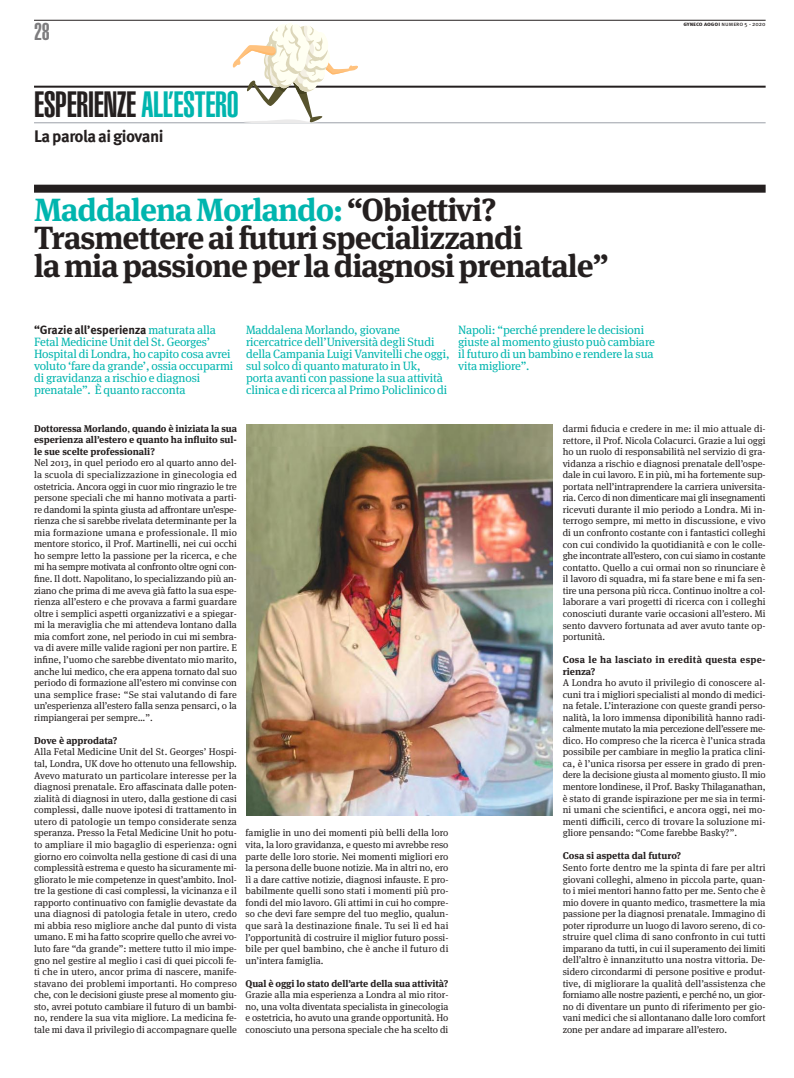
<style>
.page{position:relative;width:794px;height:1078px;background:#fff}
.page>*{position:absolute;margin:0;border:0;box-sizing:border-box;transform-origin:0 0}
.t1{font:900 extra-condensed 36px "Helvetica";letter-spacing:-.01em;color:#241f1f}
.t2{font:700 32px/28px "Meta Serif OT";letter-spacing:-.035em;color:#241f1f}
.t3{font:900 extra-condensed 24px "Helvetica";color:#7d7c7e}
.t4{font:700 16.7px "Meta Pro";letter-spacing:-.03em;color:#241f1f}
.t5{font:12px/12px "Meta Serif OT";letter-spacing:-.01em;color:#00b5ae}
.t6{font:700 12px "Meta Pro";color:#241f1f}
.t7{font:9.8px/11.6px "Meta Serif OT";color:#241f1f;text-align:justify}
.t8{font:700 9.8px/11.6px "Meta Serif OT";color:#241f1f;text-align:justify}
.t9{font:6px "Meta Pro";color:#241f1f}
.s1{font-weight:700}
.s2{color:#00b5ae}
.s3{font-family:"Meta Serif OT";font-weight:400;color:#00b5ae}
.s4{font-weight:400}
</style>
<div class="page">
<hr style="left:34px;top:20px;width:731px;height:1px;background:#241f1f">
<hr style="left:34px;top:86px;width:731px;height:2px;background:#241f1f">
<hr style="left:34px;top:122px;width:731px;height:1px;background:#9ca0a9">
<svg style="left:233px;top:23px;width:125px;height:99px"></svg>
<div style="left:34px;top:185px;width:731px;height:8px;background:#241f1f"></div>
<img style="left:247px;top:424px;width:306px;height:391px">
<h3 class="t3" style="left:34px;top:23px;width:17px">28</h3>
<p class="t9" style="left:683px;top:22px;width:84px"><span class="s1">gyneco aogoi</span> numero 5 - 2020</p>
<h1 class="t1" style="left:34px;top:91px;width:206px">ESPERIENZE <span class="s2">ALL’ESTERO</span></h1>
<h3 class="t4" style="left:34px;top:129px;width:131px">La parola ai giovani</h3>
<h2 class="t2" style="left:34px;top:198px;width:576px"><span class="s2">Maddalena Morlando:</span>“Obiettivi?<br>Trasmettere ai futuri specializzandi<br>la mia passione per la diagnosi prenatale”</h2>
<p class="t6" style="left:34px;top:324px;width:183px">“Grazie all’esperienza <span class="s3">maturata alla</span></p>
<p class="t5" style="left:34px;top:337px;width:201px">Fetal Medicine Unit del St. Georges’ Hospital di Londra, ho capito cosa avrei voluto ‘fare da grande’, ossia occuparmi di gravidanza a rischio e diagnosi prenatale”. È quanto racconta</p>
<p class="t5" style="left:246px;top:324px;width:205px">Maddalena Morlando, giovane ricercatrice dell’Università degli Studi della Campania Luigi Vanvitelli che oggi, sul solco di quanto maturato in Uk, porta avanti con passione la sua attività clinica e di ricerca al Primo Policlinico di</p>
<p class="t5" style="left:458px;top:324px;width:198px">Napoli: “perché prendere le decisioni giuste al momento giusto può cambiare il futuro di un bambino e rendere la sua vita migliore”.</p>
<p class="t8" style="left:34px;top:423px;width:204px">Dottoressa Morlando<span class="s4">,</span> quando è iniziata la sua esperienza all’estero e quanto ha influito sul&shy;le sue scelte professionali?</p>
<p class="t7" style="left:34px;top:458px;width:204px">Nel 2013, in quel periodo ero al quarto anno del&shy;la scuola di specializzazione in ginecologia ed ostetricia. Ancora oggi in cuor mio ringrazio le tre persone speciali che mi hanno motivata a parti&shy;re dandomi la spinta giusta ad affrontare un’espe&shy;rienza che si sarebbe rivelata determinante per la mia formazione umana e professionale. Il mio mentore storico, il Prof. Martinelli, nei cui occhi ho sempre letto la passione per la ricerca, e che mi ha sempre motivata al confronto oltre ogni con&shy;fine. Il dott. Napolitano, lo specializzando più an&shy;ziano che prima di me aveva già fatto la sua espe&shy;rienza all’estero e che provava a farmi guardare oltre i semplici aspetti organizzativi e a spiegar&shy;mi la meraviglia che mi attendeva lontano dalla mia comfort zone, nel periodo in cui mi sembra&shy;va di avere mille valide ragioni per non partire. E infine, l’uomo che sarebbe diventato mio marito, anche lui medico, che era appena tornato dal suo periodo di formazione all’estero mi convinse con una semplice frase: “Se stai valutando di fare un’esperienza all’estero falla senza pensarci, o la rimpiangerai per sempre…”.</p>
<p class="t8" style="left:34px;top:735px;width:85px">Dove è approdata?</p>
<p class="t7" style="left:34px;top:746px;width:204px">Alla Fetal Medicine Unit del St. Georges’ Hospi&shy;tal, Londra, UK dove ho ottenuto una fellowship.<br>Avevo maturato un particolare interesse per la diagnosi prenatale. Ero affascinata dalle poten&shy;zialità di diagnosi in utero, dalla gestione di casi complessi, dalle nuove ipotesi di trattamento in utero di patologie un tempo considerate senza speranza. Presso la Fetal Medicine Unit ho potu&shy;to ampliare il mio bagaglio di esperienza: ogni giorno ero coinvolta nella gestione di casi di una complessità estrema e questo ha sicuramente mi&shy;gliorato le mie competenze in quest’ambito. Inol&shy;tre la gestione di casi complessi, la vicinanza e il rapporto continuativo con famiglie devastate da una diagnosi di patologia fetale in utero, credo mi abbia reso migliore anche dal punto di vista umano. E mi ha fatto scoprire quello che avrei vo&shy;luto fare “da grande”: mettere tutto il mio impe&shy;gno nel gestire al meglio i casi di quei piccoli fe&shy;ti che in utero, ancor prima di nascere, manife&shy;stavano dei problemi importanti. Ho compreso che, con le decisioni giuste prese al momento giu&shy;sto, avrei potuto cambiare il futuro di un bambi&shy;no, rendere la sua vita migliore. La medicina fe&shy;tale mi dava il privilegio di accompagnare quelle</p>
<p class="t7" style="left:245px;top:827px;width:204px">famiglie in uno dei momenti più belli della loro vita, la loro gravidanza, e questo mi avrebbe reso parte delle loro storie. Nei momenti migliori ero la persona delle buone notizie. Ma in altri no, ero lì a dare cattive notizie, diagnosi infauste. E pro&shy;babilmente quelli sono stati i momenti più pro&shy;fondi del mio lavoro. Gli attimi in cui ho compre&shy;so che devi fare sempre del tuo meglio, qualun&shy;que sarà la destinazione finale. Tu sei lì ed hai l’opportunità di costruire il miglior futuro possi&shy;bile per quel bambino, che è anche il futuro di un’intera famiglia.</p>
<p class="t8" style="left:245px;top:978px;width:204px">Qual è oggi lo stato dell’arte della sua attività?</p>
<p class="t7" style="left:245px;top:989px;width:204px">Grazie alla mia esperienza a Londra al mio ritor&shy;no, una volta diventata specialista in ginecologia e ostetricia, ho avuto una grande opportunità. Ho conosciuto una persona speciale che ha scelto di</p>
<p class="t7" style="left:562px;top:423px;width:204px">darmi fiducia e credere in me: il mio attuale di&shy;rettore, il Prof. Nicola Colacurci. Grazie a lui oggi ho un ruolo di responsabilità nel servizio di gra&shy;vidanza a rischio e diagnosi prenatale dell’ospe&shy;dale in cui lavoro. E in più, mi ha fortemente sup&shy;portata nell’intraprendere la carriera universita&shy;ria. Cerco di non dimenticare mai gli insegnamenti ricevuti durante il mio periodo a Londra. Mi in&shy;terrogo sempre, mi metto in discussione, e vivo di un confronto costante con i fantastici colleghi con cui condivido la quotidianità e con le colle&shy;ghe incontrate all’estero, con cui siamo in costante contatto. Quello a cui ormai non so rinunciare è il lavoro di squadra, mi fa stare bene e mi fa sen&shy;tire una persona più ricca. Continuo inoltre a col&shy;laborare a vari progetti di ricerca con i colleghi conosciuti durante varie occasioni all’estero. Mi sento davvero fortunata ad aver avuto tante op&shy;portunità.</p>
<p class="t8" style="left:562px;top:654px;width:204px">Cosa le ha lasciato in eredità questa espe&shy;rienza?</p>
<p class="t7" style="left:562px;top:677px;width:204px">A Londra ho avuto il privilegio di conoscere al&shy;cuni tra i migliori specialisti al mondo di medici&shy;na fetale. L’interazione con queste grandi perso&shy;nalità, la loro immensa diponibilità hanno radi&shy;calmente mutato la mia percezione dell’essere me&shy;dico. Ho compreso che la ricerca è l’unica strada possibile per cambiare in meglio la pratica clini&shy;ca, è l’unica risorsa per essere in grado di pren&shy;dere la decisione giusta al momento giusto. Il mio mentore londinese, il Prof. Basky Thilaganathan, è stato di grande ispirazione per me sia in termi&shy;ni umani che scientifici, e ancora oggi, nei mo&shy;menti difficili, cerco di trovare la soluzione mi&shy;gliore pensando: “Come farebbe Basky?”.</p>
<p class="t8" style="left:562px;top:850px;width:120px">Cosa si aspetta dal futuro?</p>
<p class="t7" style="left:562px;top:862px;width:204px">Sento forte dentro me la spinta di fare per altri giovani colleghi, almeno in piccola parte, quan&shy;to i miei mentori hanno fatto per me. Sento che è mio dovere in quanto medico, trasmettere la mia passione per la diagnosi prenatale. Immagino di poter riprodurre un luogo di lavoro sereno, di co&shy;struire quel clima di sano confronto in cui tutti imparano da tutti, in cui il superamento dei limiti dell’altro è innanzitutto una nostra vittoria. De&shy;sidero circondarmi di persone positive e produt&shy;tive, di migliorare la qualità dell’assistenza che forniamo alle nostre pazienti, e perché no, un gior&shy;no di diventare un punto di riferimento per gio&shy;vani medici che si allontanano dalle loro comfort zone per andare ad imparare all’estero.</p>
</div>
